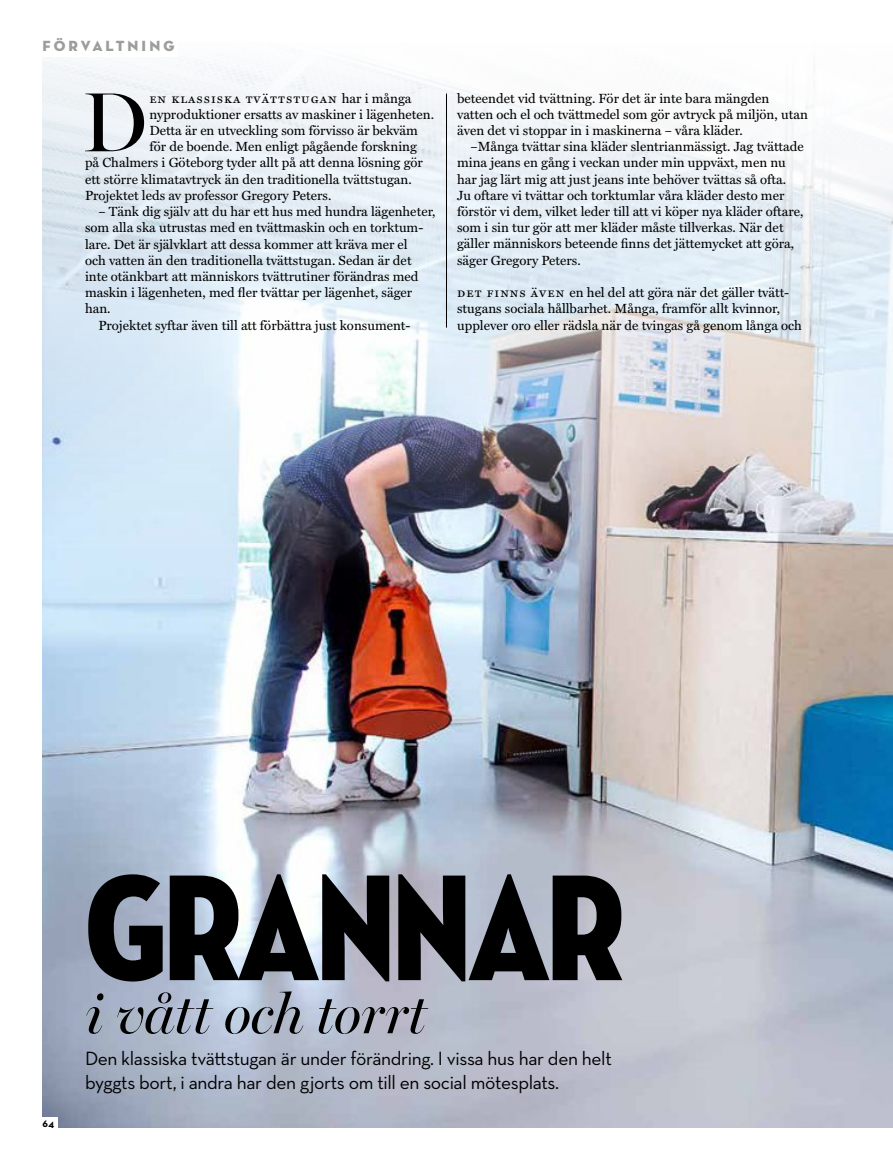
<style>
.page{position:relative;width:893px;height:1170px;background:#fff}
.page>*{position:absolute;margin:0;border:0;box-sizing:border-box;transform-origin:0 0}
.t1{font:153.75px "Neutraface Condensed Titling";letter-spacing:-.025em;color:#000}
.t2{font:84.45px "Miller Banner";color:#000}
.t3{font:italic 56.4px "Miller Banner";color:#000}
.t4{font:19.5px/24px "Neutraface Text";letter-spacing:-.02em;color:#000}
.t5{font:15px "Neutraface Display Titling";letter-spacing:.2em;color:#9d9d9c}
.t6{font:13.35px/16.2px "Miller Text";color:#000}
.t7{font:13.35px "Miller Text Roman SC";letter-spacing:.075em;color:#000}
.t8{font:700 10.5px "Neutraface Text";color:#000}
.s1{font-family:"Miller Text"}
.s2{font-family:"Miller Text Roman SC"}
</style>
<div class="page">
<img style="left:43px;top:568px;width:850px;height:559px">
<svg style="left:43px;top:60px;width:850px;height:508px"></svg>
<hr style="left:446px;top:94px;width:1px;height:233px;background:#000">
<div style="left:43px;top:1116px;width:15px;height:13px;background:#fff"></div>
<p class="t5" style="left:43px;top:37px;width:134px">FÖRVALTNING</p>
<h2 class="t2" style="left:81px;top:72px;width:67px">D</h2>
<p class="t7" style="left:149px;top:90px;width:264px">en klassiska tvättstugan <span class="s1">har i många</span></p>
<p class="t6" style="left:149px;top:106px;width:286px">nyproduktioner ersatts av maskiner i lägenheten.</p>
<p class="t6" style="left:149px;top:123px;width:270px">Detta är en utveckling som förvisso är bekväm</p>
<p class="t6" style="left:149px;top:139px;width:269px">för de boende. Men enligt pågående forskning</p>
<p class="t6" style="left:85px;top:155px;width:339px">på Chalmers i Göteborg tyder allt på att denna lösning gör</p>
<p class="t6" style="left:85px;top:171px;width:328px">ett större klimatavtryck än den traditionella tvättstugan.</p>
<p class="t6" style="left:85px;top:187px;width:248px">Projektet leds av professor Gregory Peters.</p>
<p class="t6" style="left:98px;top:204px;width:339px">– Tänk dig själv att du har ett hus med hundra lägenheter,</p>
<p class="t6" style="left:85px;top:220px;width:340px">som alla ska utrustas med en tvättmaskin och en torktum-</p>
<p class="t6" style="left:85px;top:236px;width:324px">lare. Det är självklart att dessa kommer att kräva mer el</p>
<p class="t6" style="left:85px;top:252px;width:328px">och vatten än den traditionella tvättstugan. Sedan är det</p>
<p class="t6" style="left:85px;top:268px;width:335px">inte otänkbart att människors tvättrutiner förändras med</p>
<p class="t6" style="left:85px;top:285px;width:329px">maskin i lägenheten, med fler tvättar per lägenhet, säger</p>
<p class="t6" style="left:85px;top:301px;width:27px">han.</p>
<p class="t6" style="left:98px;top:317px;width:314px">Projektet syftar även till att förbättra just konsument-</p>
<p class="t6" style="left:457px;top:90px;width:352px">beteendet vid tvättning. För det är inte bara mängden vatten och el och tvättmedel som gör avtryck på miljön, utan även det vi stoppar in i maskinerna – våra kläder.</p>
<p class="t6" style="left:457px;top:139px;width:348px;text-indent:13px">–Många tvättar sina kläder slentrianmässigt. Jag tvättade mina jeans en gång i veckan under min uppväxt, men nu har jag lärt mig att just jeans inte behöver tvättas så ofta.<br>Ju oftare vi tvättar och torktumlar våra kläder desto mer förstör vi dem, vilket leder till att vi köper nya kläder oftare, som i sin tur gör att mer kläder måste tillverkas. När det gäller människors beteende finns det jättemycket att göra, säger Gregory Peters.</p>
<p class="t6" style="left:457px;top:285px;width:346px"><span class="s2">det finns även</span> en hel del att göra när det gäller tvätt&shy;stugans sociala hållbarhet. Många, framför allt kvinnor, upplever oro eller rädsla när de tvingas gå genom långa och</p>
<h1 class="t1" style="left:85px;top:840px;width:541px">GRANNAR</h1>
<h3 class="t3" style="left:85px;top:980px;width:343px">i vått och torrt</h3>
<p class="t8" style="left:43px;top:1116px;width:13px">64</p>
<h3 class="t4" style="left:85px;top:1045px;width:528px">Den klassiska tvättstugan är under förändring. I vissa hus har den helt byggts bort, i andra har den gjorts om till en social mötesplats.</h3>
</div>
